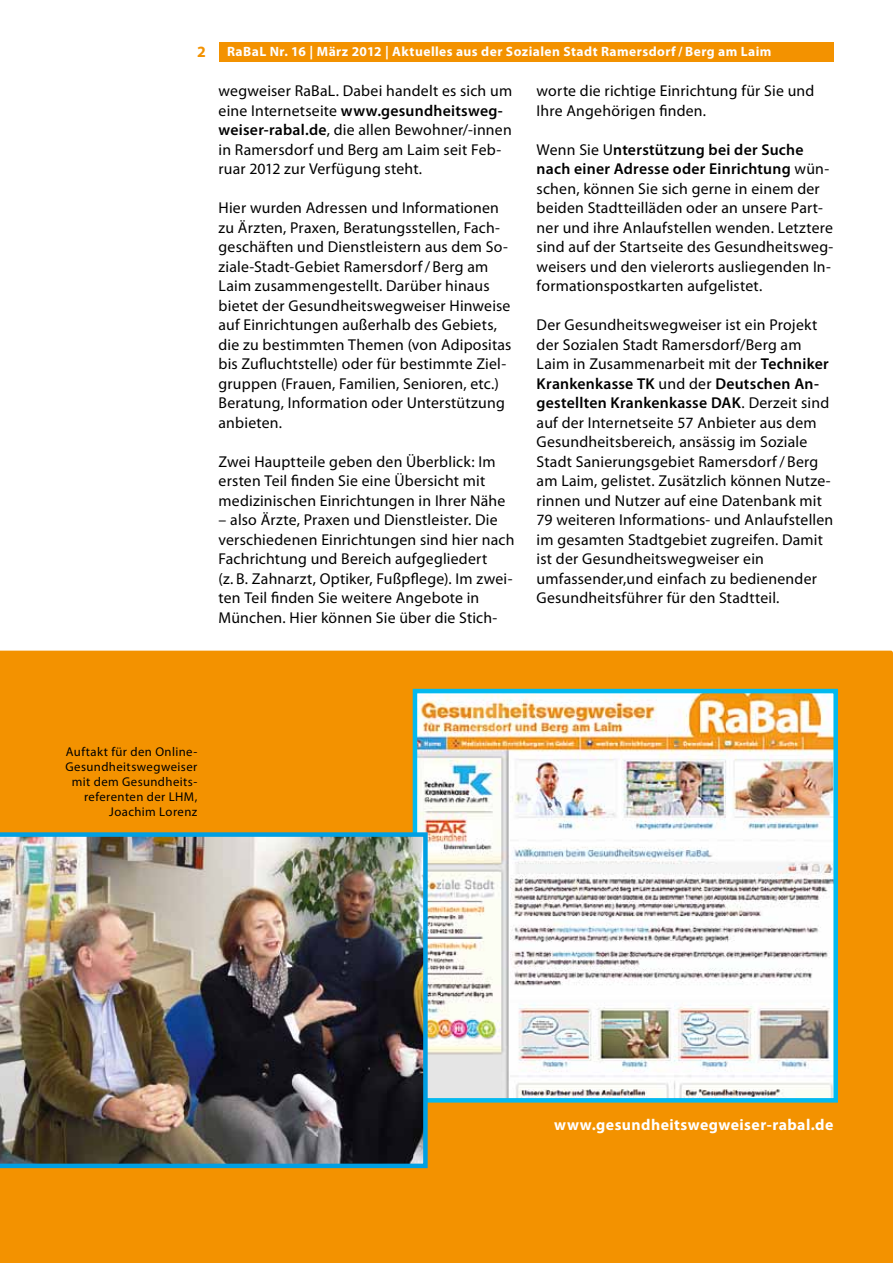
<style>
.page{position:relative;width:893px;height:1263px;background:#fff}
.page>*{position:absolute;margin:0;border:0;box-sizing:border-box;transform-origin:0 0}
.t1{font:15.75px/19.5px "Myriad Pro";letter-spacing:.015em;color:#000}
.t2{font:700 15.75px "Myriad Pro";letter-spacing:.03em;color:#fff}
.t3{font:700 15.75px "Myriad Pro";color:#f39200}
.t4{font:700 13.5px "Myriad Pro";letter-spacing:.035em;color:#fff}
.t5{font:12.75px/15px "Myriad Pro";letter-spacing:.035em;color:#000;text-align:right}
.s1{font-weight:600}
</style>
<div class="page">
<div style="left:219px;top:43px;width:614px;height:19px;background:#f39200"></div>
<div style="left:0;top:651px;width:893px;height:612px;background:#f39200"></div>
<img style="left:410px;top:686px;width:430px;height:419px">
<img style="left:0;top:832px;width:428px;height:336px">
<p class="t3" style="left:197px;top:42px;width:10px">2</p>
<p class="t4" style="left:227px;top:43px;width:546px">RaBaL Nr. 16 | März 2012 | Aktuelles aus der Sozialen Stadt Ramersdorf / Berg am Laim</p>
<p class="t1" style="left:219px;top:81px;width:295px">wegweiser RaBaL. Dabei handelt es sich um eine Internetseite <span class="s1">www.gesundheitsweg&shy;weiser-rabal.de</span>, die allen Bewohner/-innen in Ramersdorf und Berg am Laim seit Feb&shy;ruar 2012 zur Verfügung steht.</p>
<p class="t1" style="left:219px;top:198px;width:294px">Hier wurden Adressen und Informationen zu Ärzten, Praxen, Beratungsstellen, Fach&shy;geschäften und Dienstleistern aus dem So&shy;ziale-Stadt-Gebiet Ramersdorf/ Berg am Laim zusammengestellt. Darüber hinaus bietet der Gesundheitswegweiser Hinweise auf Einrichtungen außerhalb des Gebiets, die zu bestimmten Themen (von Adipositas bis Zufluchtstelle) oder für bestimmte Ziel&shy;gruppen (Frauen, Familien, Senioren, etc.)<br>Beratung, Information oder Unterstützung anbieten.</p>
<p class="t1" style="left:219px;top:451px;width:288px">Zwei Hauptteile geben den Überblick: Im ersten Teil finden Sie eine Übersicht mit medizinischen Einrichtungen in Ihrer Nähe</p>
<p class="t1" style="left:219px;top:510px;width:297px">– also Ärzte, Praxen und Dienstleister. Die verschiedenen Einrichtungen sind hier nach Fachrichtung und Bereich aufgegliedert<br>(z. B. Zahnarzt, Optiker, Fußpflege). Im zwei&shy;ten Teil finden Sie weitere Angebote in München. Hier können Sie über die Stich-</p>
<p class="t1" style="left:537px;top:81px;width:279px">worte die richtige Einrichtung für Sie und<br>Ihre Angehörigen finden.</p>
<p class="t1" style="left:537px;top:139px;width:298px">Wenn Sie U<span class="s1">nterstützung bei der Suche nach einer Adresse oder Einrichtung</span> wün&shy;schen, können Sie sich gerne in einem der beiden Stadtteilläden oder an unsere Part&shy;ner und ihre Anlaufstellen wenden. Letztere sind auf der Startseite des Gesundheitsweg&shy;weisers und den vielerorts ausliegenden In&shy;formationspostkarten aufgelistet.</p>
<p class="t1" style="left:537px;top:315px;width:298px">Der Gesundheitswegweiser ist ein Projekt der Sozialen Stadt Ramersdorf/Berg am Laim in Zusammenarbeit mit der <span class="s1">Techniker Krankenkasse TK</span> und der <span class="s1">Deutschen An&shy;gestellten Krankenkasse DAK</span>. Derzeit sind auf der Internetseite 57 Anbieter aus dem Gesundheitsbereich, ansässig im Soziale Stadt Sanierungsgebiet Ramersdorf/ Berg am Laim, gelistet. Zusätzlich können Nutze&shy;rinnen und Nutzer auf eine Datenbank mit 79 weiteren Informations- und Anlaufstellen im gesamten Stadtgebiet zugreifen. Damit ist der Gesundheitswegweiser ein umfassender,und einfach zu bedienender Gesundheitsführer für den Stadtteil.</p>
<p class="t5" style="left:66px;top:744px;width:133px">Auftakt für den Online-<br>Gesundheitswegweiser mit dem Gesundheits&shy;referenten der LHM,<br>Joachim Lorenz</p>
<p class="t2" style="left:554px;top:1114px;width:281px">www.gesundheitswegweiser-rabal.de</p>
</div>
